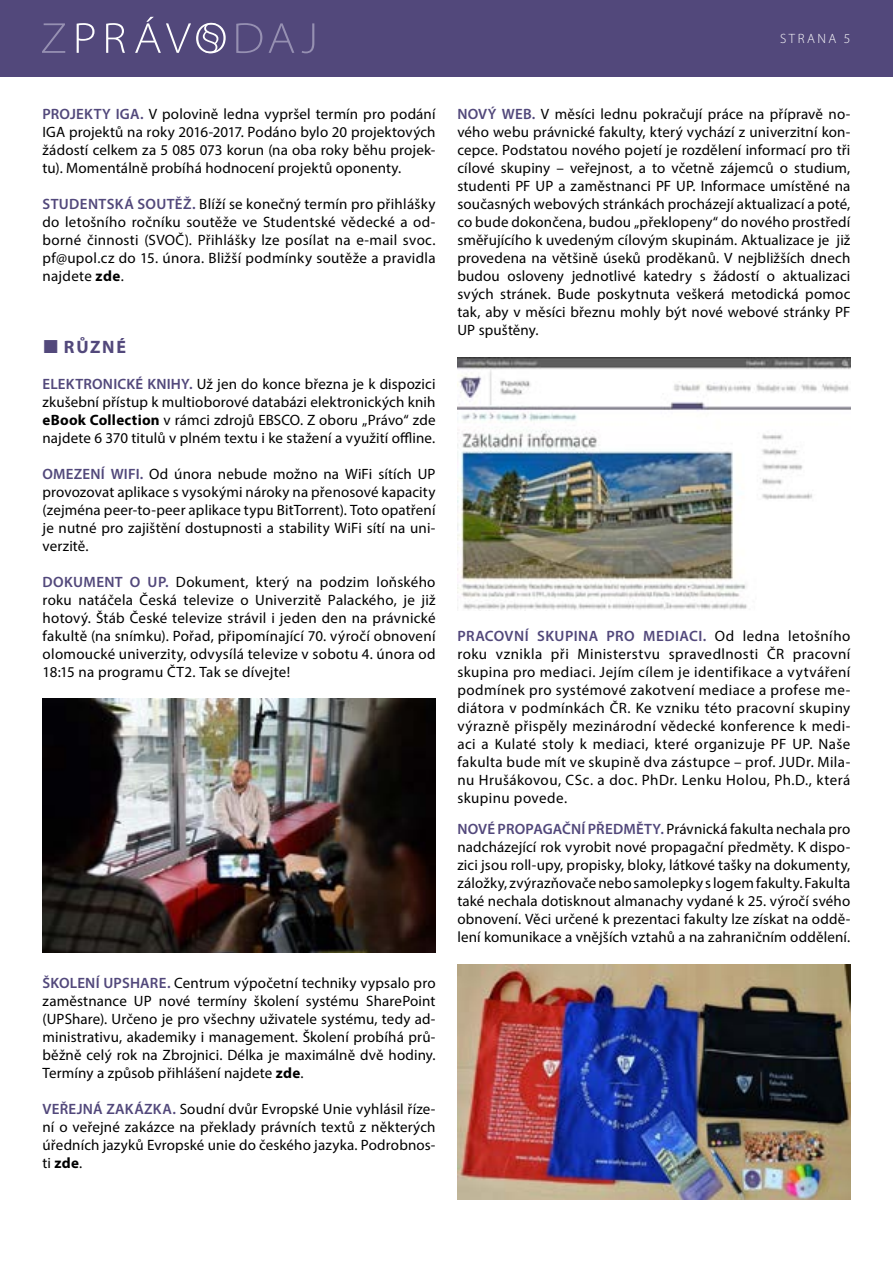
<style>
.page{position:relative;width:893px;height:1263px;background:#fff}
.page>*{position:absolute;margin:0;border:0;box-sizing:border-box;transform-origin:0 0}
.t1{font:700 18px "Myriad Pro";letter-spacing:.1em;color:#52487b}
.t2{font:15px/18px "Myriad Pro";letter-spacing:.01em;color:#000;text-align:justify}
.t3{font:300 13.5px "Myriad Pro";letter-spacing:.195em;color:#fff}
.s1{font-weight:600;color:#52487b}
.s2{font-weight:700}
</style>
<div class="page">
<div style="left:0;top:0;width:893px;height:77px;background:#52487b"></div>
<svg style="left:236px;top:23px;width:78px;height:30px"></svg>
<svg style="left:42px;top:23px;width:23px;height:30px"></svg>
<svg style="left:77px;top:17px;width:149px;height:36px"></svg>
<img style="left:43px;top:698px;width:393px;height:254px">
<img style="left:457px;top:357px;width:393px;height:253px">
<img style="left:458px;top:964px;width:393px;height:235px">
<p class="t3" style="left:780px;top:31px;width:72px">STRANA 5</p>
<p class="t2" style="left:43px;top:105px;width:395px"><span class="s1">PROJEKTY IGA.</span> V polovině ledna vypršel termín pro podání IGA projektů na roky 2016-2017. Podáno bylo 20 projektových žádostí celkem za 5 085 073 korun (na oba roky běhu projek&shy;tu). Momentálně probíhá hodnocení projektů oponenty.</p>
<p class="t2" style="left:43px;top:195px;width:395px"><span class="s1">STUDENTSKÁ SOUTĚŽ.</span> Blíží se konečný termín pro přihlášky do letošního ročníku soutěže ve Studentské vědecké a od&shy;borné činnosti (SVOČ). Přihlášky lze posílat na e-mail svoc. pf@upol.cz do 15. února. Bližší podmínky soutěže a pravidla najdete <span class="s2">zde</span>.</p>
<p class="t1" style="left:64px;top:335px;width:64px">RŮZNÉ</p>
<p class="t2" style="left:43px;top:375px;width:395px"><span class="s1">ELEKTRONICKÉ KNIHY.</span> Už jen do konce března je k dispozici zkušební přístup k multioborové databázi elektronických knih <span class="s2">eBook Collection</span> v rámci zdrojů EBSCO. Z oboru „Právo“ zde najdete 6 370 titulů v plném textu i ke stažení a využití offline.</p>
<p class="t2" style="left:43px;top:465px;width:395px"><span class="s1">OMEZENÍ WIFI.</span> Od února nebude možno na WiFi sítích UP provozovat aplikace s vysokými nároky na přenosové kapacity (zejména peer-to-peer aplikace typu BitTorrent). Toto opatření je nutné pro zajištění dostupnosti a stability WiFi sítí na uni&shy;verzitě.</p>
<p class="t2" style="left:43px;top:573px;width:395px"><span class="s1">DOKUMENT O UP.</span> Dokument, který na podzim loňského roku natáčela Česká televize o Univerzitě Palackého, je již hotový. Štáb České televize strávil i jeden den na právnické fakultě (na snímku). Pořad, připomínající 70. výročí obnovení olomoucké univerzity, odvysílá televize v sobotu 4. února od 18:15 na programu ČT2. Tak se dívejte!</p>
<p class="t2" style="left:43px;top:974px;width:395px"><span class="s1">ŠKOLENÍ UPSHARE.</span> Centrum výpočetní techniky vypsalo pro zaměstnance UP nové termíny školení systému SharePoint (UPShare). Určeno je pro všechny uživatele systému, tedy ad&shy;ministrativu, akademiky i management. Školení probíhá prů&shy;běžně celý rok na Zbrojnici. Délka je maximálně dvě hodiny.<br>Termíny a způsob přihlášení najdete <span class="s2">zde</span>.</p>
<p class="t2" style="left:43px;top:1100px;width:394px"><span class="s1">VEŘEJNÁ ZAKÁZKA.</span> Soudní dvůr Evropské Unie vyhlásil říze&shy;ní o veřejné zakázce na překlady právních textů z některých úředních jazyků Evropské unie do českého jazyka. Podrobnos&shy;ti <span class="s2">zde</span>.</p>
<p class="t2" style="left:457px;top:105px;width:395px"><span class="s1">NOVÝ WEB.</span> V měsíci lednu pokračují práce na přípravě no&shy;vého webu právnické fakulty, který vychází z univerzitní kon&shy;cepce. Podstatou nového pojetí je rozdělení informací pro tři cílové skupiny – veřejnost, a to včetně zájemců o studium, studenti PF UP a zaměstnanci PF UP. Informace umístěné na současných webových stránkách procházejí aktualizací a poté, co bude dokončena, budou „překlopeny“ do nového prostředí směřujícího k uvedeným cílovým skupinám. Aktualizace je již provedena na většině úseků proděkanů. V nejbližších dnech budou osloveny jednotlivé katedry s žádostí o aktualizaci svých stránek. Bude poskytnuta veškerá metodická pomoc tak, aby v měsíci březnu mohly být nové webové stránky PF UP spuštěny.</p>
<p class="t2" style="left:457px;top:627px;width:395px"><span class="s1">PRACOVNÍ SKUPINA PRO MEDIACI.</span> Od ledna letošního roku vznikla při Ministerstvu spravedlnosti ČR pracovní skupina pro mediaci. Jejím cílem je identifikace a vytváření podmínek pro systémové zakotvení mediace a profese me&shy;diátora v podmínkách ČR. Ke vzniku této pracovní skupiny výrazně přispěly mezinárodní vědecké konference k medi&shy;aci a Kulaté stoly k mediaci, které organizuje PF UP. Naše fakulta bude mít ve skupině dva zástupce – prof. JUDr. Mila&shy;nu Hrušákovou, CSc. a doc. PhDr. Lenku Holou, Ph.D., která skupinu povede.</p>
<p class="t2" style="left:457px;top:819px;width:395px"><span class="s1">NOVÉ PROPAGAČNÍ PŘEDMĚTY.</span> Právnická fakulta nechala pro nadcházející rok vyrobit nové propagační předměty. K dispo&shy;zici jsou roll-upy, propisky, bloky, látkové tašky na dokumenty, záložky, zvýrazňovače nebo samolepky s logem fakulty. Fakulta také nechala dotisknout almanachy vydané k 25. výročí svého obnovení. Věci určené k prezentaci fakulty lze získat na oddě&shy;lení komunikace a vnějších vztahů a na zahraničním oddělení.</p>
</div>
